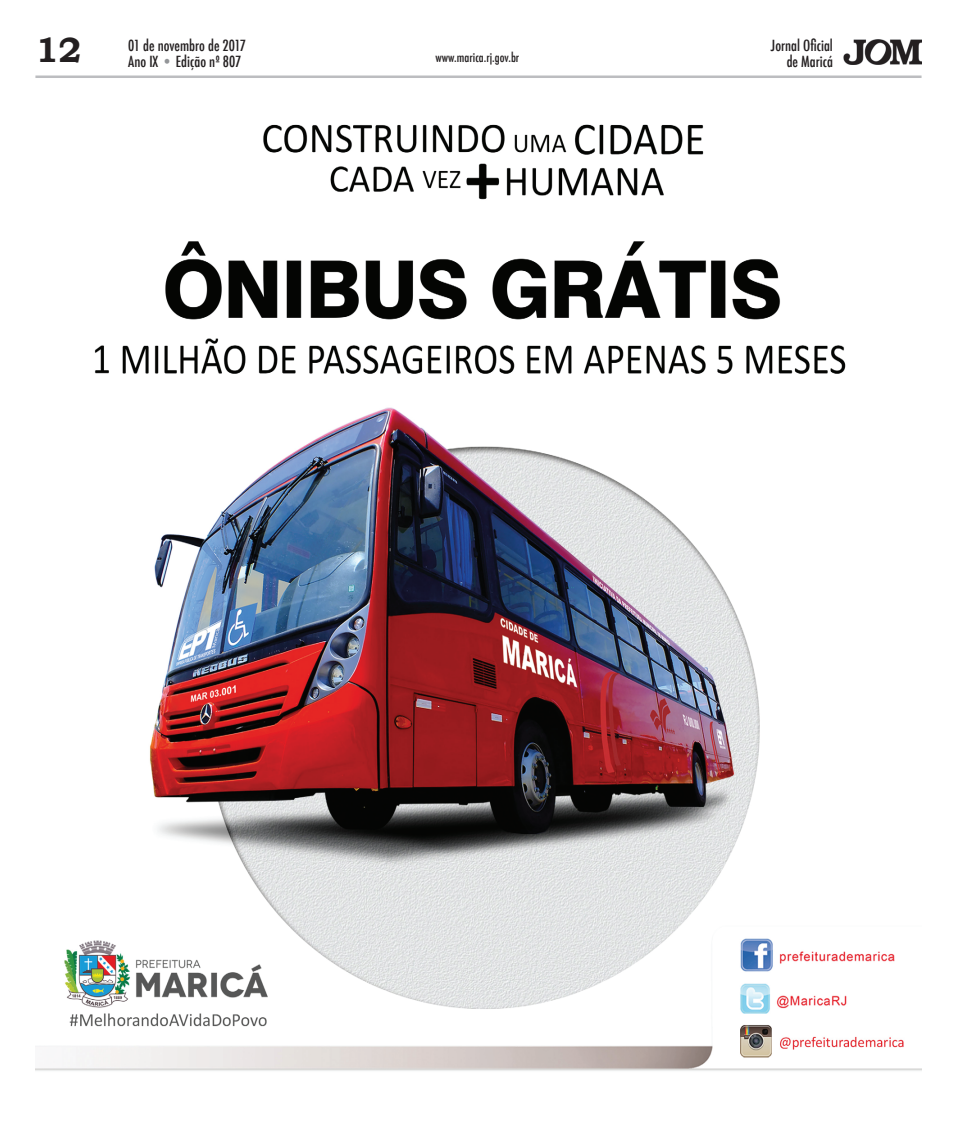
<style>
.page{position:relative;width:957px;height:1124px;background:#fff}
.page>*{position:absolute;margin:0;border:0;box-sizing:border-box;transform-origin:0 0}
.t1{font:700 35px "Bookman Old Style";color:#231f20}
.t2{font:500 condensed 15px/15.6px "Futura";color:#231f20;text-align:right}
.t3{font:500 condensed 12.5px "Futura";color:#231f20}
.s1{color:#939598}
</style>
<div class="page">
<img style="left:843px;top:39px;width:78px;height:26px">
<hr style="left:35px;top:75px;width:886px;height:3px;background:#bcbdc0">
<img style="left:35px;top:124px;width:886px;height:947px">
<h1 class="t1" style="left:35px;top:25px;width:48px">12</h1>
<p class="t2" style="left:128px;top:38px;width:119px">01 de novembro de 2017</p>
<p class="t2" style="left:128px;top:54px;width:114px">Ano IX <span class="s1">•</span> Edição nº 807</p>
<p class="t3" style="left:435px;top:50px;width:85px">www.marica.rj.gov.br</p>
<p class="t2" style="left:771px;top:38px;width:63px">Jornal Oficial de Maricá</p>
</div>
